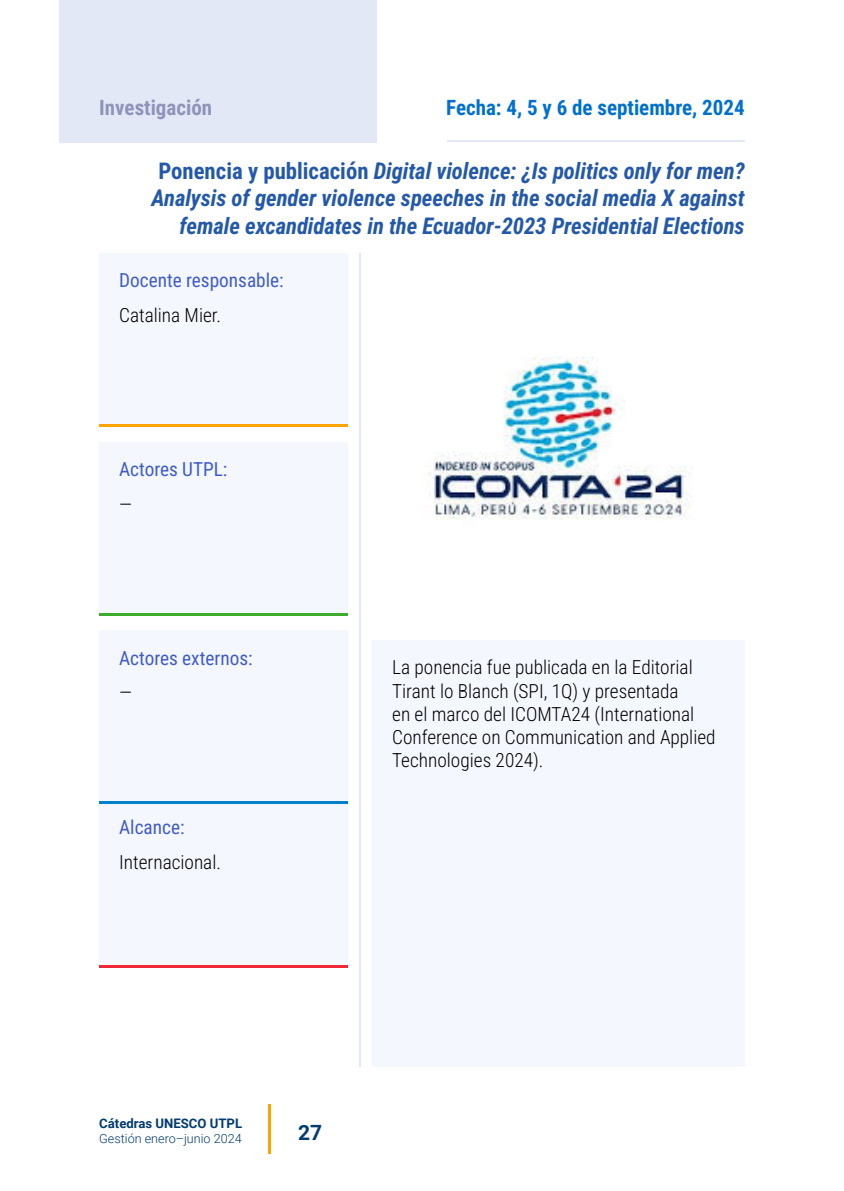
<style>
.page{position:relative;width:844px;height:1191px;background:#fff}
.page>*{position:absolute;margin:0;border:0;box-sizing:border-box;transform-origin:0 0}
.t1{font:italic 700 22.75px/27.3px "Roboto Condensed";color:#2459a9;text-align:right}
.t2{font:700 21px "Roboto Condensed";color:#0070ce}
.t3{font:700 21px "Roboto Condensed";color:#8f94b8}
.t4{font:700 21px "Roboto";color:#003b71}
.t5{font:300 19.25px/23.1px "Roboto Condensed";color:#000}
.t6{font:19.25px "Roboto Condensed";color:#3f5cc7}
.t7{font:700 13.12px "Roboto";color:#003b71}
.t8{font:300 12.6px "Roboto";color:#003b71}
.s1{font-style:normal}
</style>
<div class="page">
<hr style="left:268px;top:1104px;width:2px;height:49px;background:#ffa300">
<div style="left:99px;top:800px;width:248px;height:167px;background:#f5f7ff"></div>
<hr style="left:99px;top:965px;width:248px;height:2px;background:#f12836">
<div style="left:372px;top:640px;width:372px;height:427px;background:#f5f7ff"></div>
<img style="left:429px;top:357px;width:263px;height:163px">
<hr style="left:359px;top:253px;width:2px;height:814px;background:#e3e8f7">
<hr style="left:446px;top:140px;width:298px;height:2px;background:#e3e8f7">
<div style="left:60px;top:0;width:317px;height:142px;background:#e3e8f7"></div>
<div style="left:99px;top:441px;width:248px;height:174px;background:#f5f7ff"></div>
<hr style="left:99px;top:613px;width:248px;height:2px;background:#3aad2c">
<div style="left:99px;top:630px;width:248px;height:174px;background:#f5f7ff"></div>
<hr style="left:99px;top:801px;width:248px;height:3px;background:#0081c9">
<div style="left:99px;top:253px;width:248px;height:174px;background:#f5f7ff"></div>
<hr style="left:99px;top:424px;width:248px;height:3px;background:#ffa300">
<p class="t3" style="left:99px;top:93px;width:114px">Investigación</p>
<p class="t2" style="left:446px;top:93px;width:300px">Fecha: 4, 5 y 6 de septiembre, 2024</p>
<p class="t1" style="left:151px;top:156px;width:594px"><span class="s1">Ponencia y publicación</span> Digital violence: ¿Is politics only for men?<br>Analysis of gender violence speeches in the social media X against female excandidates in the Ecuador-2023 Presidential Elections</p>
<p class="t6" style="left:119px;top:267px;width:166px">Docente responsable:</p>
<p class="t5" style="left:119px;top:303px;width:103px">Catalina Mier.</p>
<p class="t6" style="left:119px;top:455px;width:110px">Actores UTPL:</p>
<p class="t5" style="left:119px;top:491px;width:14px">—</p>
<p class="t6" style="left:119px;top:644px;width:135px">Actores externos:</p>
<p class="t5" style="left:119px;top:680px;width:14px">—</p>
<p class="t6" style="left:119px;top:814px;width:67px">Alcance:</p>
<p class="t5" style="left:119px;top:850px;width:103px">Internacional.</p>
<p class="t5" style="left:392px;top:655px;width:325px">La ponencia fue publicada en la Editorial Tirant lo Blanch (SPI, 1Q) y presentada<br>en el marco del ICOMTA24 (International Conference on Communication and Applied Technologies 2024).</p>
<p class="t7" style="left:99px;top:1114px;width:144px">Cátedras UNESCO UTPL</p>
<p class="t8" style="left:99px;top:1130px;width:144px">Gestión enero–junio 2024</p>
<p class="t4" style="left:298px;top:1117px;width:26px">27</p>
</div>
